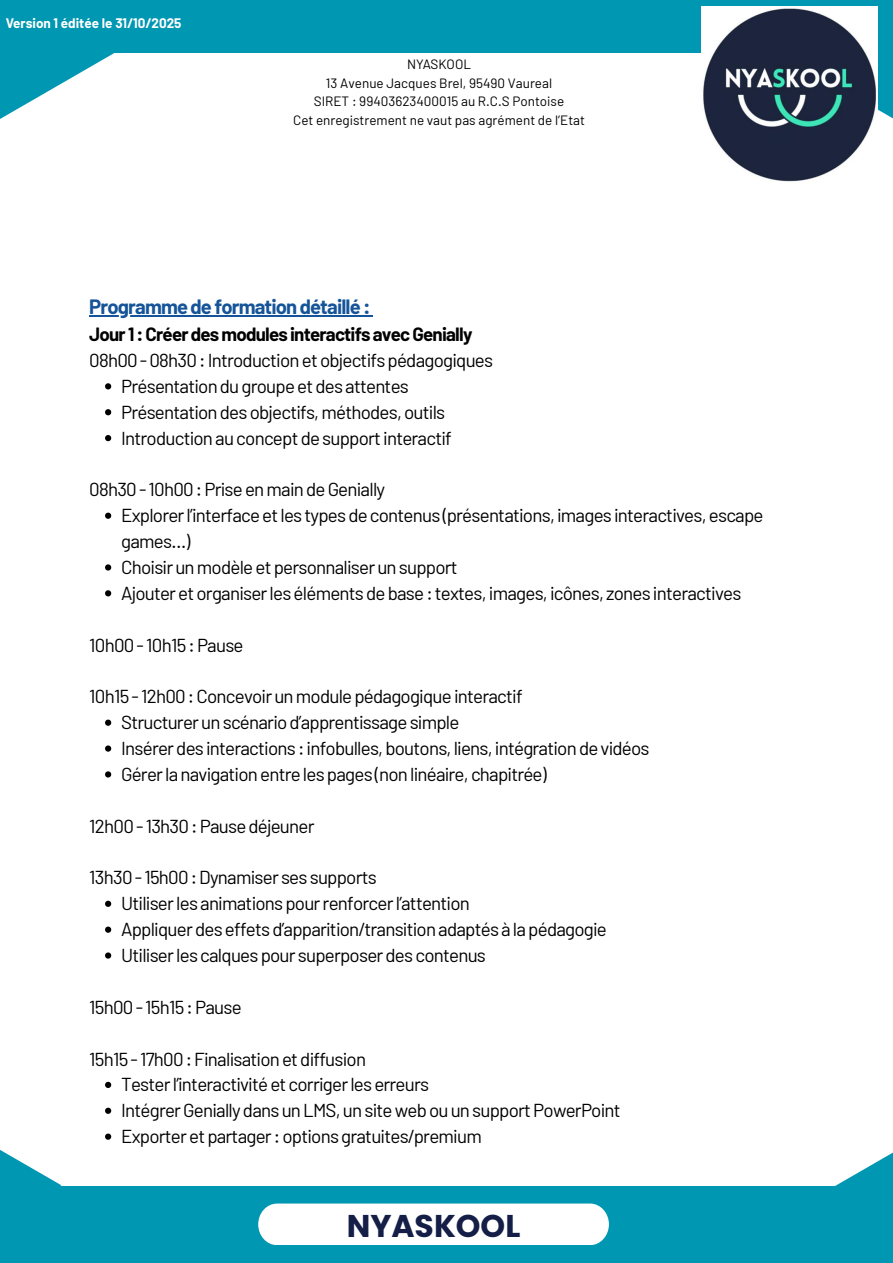
<style>
.page{position:relative;width:893px;height:1263px;background:#fff}
.page>*{position:absolute;margin:0;border:0;box-sizing:border-box;transform-origin:0 0}
.t1{font:700 31.42px "Poppins";color:#141e46}
.t2{font:700 20.25px "Barlow";letter-spacing:-.04em;color:#155499}
.t3{font:18.75px/25.9px "Barlow";letter-spacing:-.04em;color:#000}
.t4{font:700 18.75px "Barlow";letter-spacing:-.04em;color:#000}
.t5{font:13.5px/18.5px "Barlow";color:#000;text-align:center}
.t6{font:700 13.5px "Barlow";color:#fff}
</style>
<div class="page">
<div style="left:0;top:1186px;width:893px;height:77px;background:#0097b2"></div>
<div style="left:258px;top:1203px;width:351px;height:42px;background:#fff"></div>
<svg style="left:0;top:1150px;width:61px;height:36px"></svg>
<svg style="left:835px;top:1152px;width:58px;height:34px"></svg>
<div style="left:0;top:0;width:893px;height:53px;background:#0097b2"></div>
<svg style="left:0;top:53px;width:114px;height:66px"></svg>
<div style="left:780px;top:0;width:113px;height:128px;background:#0097b2"></div>
<hr style="left:89px;top:315px;width:281px;height:2px;background:#155499">
<svg style="left:105px;top:383px;width:6px;height:6px"></svg>
<svg style="left:105px;top:409px;width:6px;height:6px"></svg>
<svg style="left:105px;top:435px;width:6px;height:6px"></svg>
<svg style="left:105px;top:513px;width:6px;height:6px"></svg>
<svg style="left:105px;top:564px;width:6px;height:6px"></svg>
<svg style="left:105px;top:590px;width:6px;height:6px"></svg>
<svg style="left:105px;top:720px;width:6px;height:6px"></svg>
<svg style="left:105px;top:745px;width:6px;height:7px"></svg>
<svg style="left:105px;top:771px;width:6px;height:6px"></svg>
<svg style="left:105px;top:901px;width:6px;height:6px"></svg>
<svg style="left:105px;top:926px;width:6px;height:7px"></svg>
<svg style="left:105px;top:952px;width:6px;height:7px"></svg>
<svg style="left:105px;top:1082px;width:6px;height:6px"></svg>
<svg style="left:105px;top:1108px;width:6px;height:6px"></svg>
<svg style="left:105px;top:1133px;width:6px;height:7px"></svg>
<img style="left:701px;top:6px;width:176px;height:176px">
<p class="t6" style="left:6px;top:15px;width:177px">Version 1 éditée le 31/10/2025</p>
<p class="t5" style="left:293px;top:55px;width:293px">NYASKOOL<br>13 Avenue Jacques Brel, 95490 Vaureal<br>SIRET : 99403623400015 au R.C.S Pontoise<br>Cet enregistrement ne vaut pas agrément de l’Etat</p>
<p class="t2" style="left:89px;top:294px;width:283px">Programme de formation détaillé :</p>
<p class="t4" style="left:89px;top:322px;width:385px">Jour 1 : Créer des modules interactifs avec Genially</p>
<p class="t3" style="left:121px;top:346px;width:373px;text-indent:-32px">08h00 - 08h30 : Introduction et objectifs pédagogiques Présentation du groupe et des attentes Présentation des objectifs, méthodes, outils Introduction au concept de support interactif</p>
<p class="t3" style="left:121px;top:476px;width:644px;text-indent:-32px">08h30 - 10h00 : Prise en main de Genially<br>Explorer l’interface et les types de contenus (présentations, images interactives, escape games…)<br>Choisir un modèle et personnaliser un support<br>Ajouter et organiser les éléments de base : textes, images, icônes, zones interactives</p>
<p class="t3" style="left:89px;top:631px;width:156px">10h00 - 10h15 : Pause</p>
<p class="t3" style="left:121px;top:683px;width:530px;text-indent:-32px">10h15 - 12h00 : Concevoir un module pédagogique interactif<br>Structurer un scénario d’apprentissage simple<br>Insérer des interactions : infobulles, boutons, liens, intégration de vidéos Gérer la navigation entre les pages (non linéaire, chapitrée)</p>
<p class="t3" style="left:89px;top:812px;width:227px">12h00 - 13h30 : Pause déjeuner</p>
<p class="t3" style="left:121px;top:864px;width:487px;text-indent:-32px">13h30 - 15h00 : Dynamiser ses supports<br>Utiliser les animations pour renforcer l’attention<br>Appliquer des effets d’apparition/transition adaptés à la pédagogie Utiliser les calques pour superposer des contenus</p>
<p class="t3" style="left:89px;top:993px;width:154px">15h00 - 15h15 : Pause</p>
<p class="t3" style="left:121px;top:1045px;width:501px;text-indent:-32px">15h15 - 17h00 : Finalisation et diffusion<br>Tester l’interactivité et corriger les erreurs<br>Intégrer Genially dans un LMS, un site web ou un support PowerPoint Exporter et partager : options gratuites/premium</p>
<h1 class="t1" style="left:347px;top:1204px;width:175px">NYASKOOL</h1>
</div>
